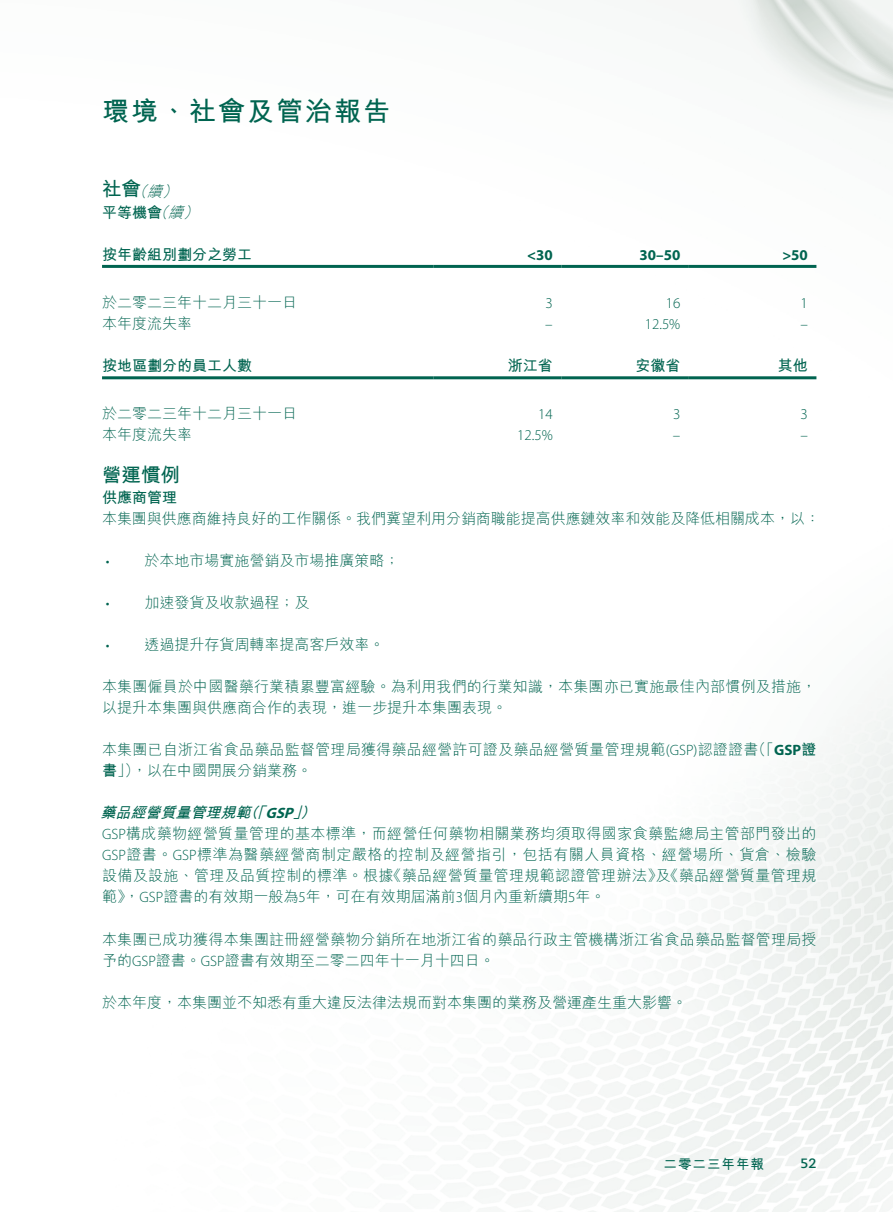
<style>
.page{position:relative;width:893px;height:1212px;background:#fff}
.page>*{position:absolute;margin:0;border:0;box-sizing:border-box;transform-origin:0 0}
.t1{font:700 27px "M Hei HK";letter-spacing:.075em;color:#006450}
.t2{font:700 19.5px "M Hei HK";color:#006450}
.t3{font:300 15px/21px "M Hei HK";letter-spacing:.015em;color:#006450}
.t4{font:300 15px "M Hei HK";letter-spacing:.035em;color:#006450}
.t5{font:300 15px "M Hei HK";letter-spacing:-.005em;color:#006450}
.t6{font:700 15px "M Hei HK";color:#006450}
.t7{font:300 15px "Myriad Pro";color:#006450}
.t8{font:700 15px "Myriad Pro";color:#006450}
.t9{font:italic 700 15px "M Hei HK";color:#006450}
.t10{font:italic 300 15px "M Hei HK";color:#006450}
.t11{font:italic 700 15px "Myriad Pro";color:#006450}
.t12{font:700 13.5px "M Hei HK";letter-spacing:.075em;color:#006450}
.t13{font:700 13.5px "Caecilia LT Std";color:#006450}
.s1{font-weight:300;font-style:italic}
.s2{font-family:"M Hei HK";font-weight:300}
.s3{font-family:"M Hei HK"}
.s4{font-family:"Myriad Pro"}
.s5{font-weight:700}
</style>
<div class="page">
<img style="left:102px;top:0;width:791px;height:1212px">
<hr style="left:102px;top:265px;width:332px;height:3px;background:#006450">
<hr style="left:434px;top:265px;width:127px;height:3px;background:#006450">
<hr style="left:561px;top:265px;width:128px;height:3px;background:#006450">
<hr style="left:689px;top:265px;width:127px;height:3px;background:#006450">
<hr style="left:102px;top:376px;width:332px;height:3px;background:#006450">
<hr style="left:434px;top:376px;width:127px;height:3px;background:#006450">
<hr style="left:561px;top:376px;width:128px;height:3px;background:#006450">
<hr style="left:689px;top:376px;width:127px;height:3px;background:#006450">
<h1 class="t1" style="left:102px;top:92px;width:290px">環境、社會及管治報告</h1>
<h2 class="t2" style="left:102px;top:175px;width:40px">社會</h2>
<p class="t10" style="left:147px;top:183px;width:20px">續</p>
<p class="t10" style="left:132px;top:183px;width:20px">（</p>
<p class="t10" style="left:162px;top:183px;width:20px">(</p>
<p class="t6" style="left:102px;top:201px;width:86px">平等機會<span class="s1">續</span></p>
<p class="t10" style="left:153px;top:204px;width:20px">（</p>
<p class="t10" style="left:183px;top:204px;width:20px">(</p>
<p class="t6" style="left:102px;top:243px;width:151px">按年齡組別劃分之勞工</p>
<p class="t3" style="left:102px;top:292px;width:196px">於二零二三年十二月三十一日</p>
<p class="t3" style="left:102px;top:313px;width:91px">本年度流失率</p>
<p class="t6" style="left:102px;top:355px;width:151px">按地區劃分的員工人數</p>
<p class="t3" style="left:102px;top:403px;width:197px">於二零二三年十二月三十一日</p>
<p class="t8" style="left:527px;top:245px;width:27px">&gt;30</p>
<p class="t8" style="left:640px;top:245px;width:42px">30–50</p>
<p class="t8" style="left:782px;top:245px;width:27px">&lt;50</p>
<p class="t7" style="left:545px;top:294px;width:9px">3</p>
<p class="t7" style="left:666px;top:294px;width:16px">16</p>
<p class="t7" style="left:801px;top:294px;width:9px">1</p>
<p class="t7" style="left:545px;top:315px;width:9px">–</p>
<p class="t7" style="left:645px;top:315px;width:37px">12.5%</p>
<p class="t7" style="left:800px;top:315px;width:9px">–</p>
<p class="t6" style="left:508px;top:355px;width:46px">浙江省</p>
<p class="t6" style="left:635px;top:355px;width:46px">安徽省</p>
<p class="t6" style="left:778px;top:355px;width:31px">其他</p>
<p class="t7" style="left:538px;top:405px;width:16px">14</p>
<p class="t7" style="left:673px;top:405px;width:9px">3</p>
<p class="t7" style="left:801px;top:405px;width:9px">3</p>
<p class="t3" style="left:102px;top:424px;width:91px">本年度流失率</p>
<h2 class="t2" style="left:102px;top:460px;width:79px">營運慣例</h2>
<p class="t6" style="left:102px;top:487px;width:76px">供應商管理</p>
<p class="t5" style="left:102px;top:511px;width:719px">本集團與供應商維持良好的工作關係。我們冀望利用分銷商職能提高供應鏈效率和效能及降低相關成本，以：</p>
<p class="t3" style="left:145px;top:550px;width:256px">於本地市場實施營銷及市場推廣策略;</p>
<p class="t7" style="left:517px;top:426px;width:37px">12.5%</p>
<p class="t7" style="left:673px;top:426px;width:9px">–</p>
<p class="t7" style="left:800px;top:426px;width:9px">–</p>
<p class="t7" style="left:106px;top:552px;width:5px">•</p>
<p class="t7" style="left:106px;top:594px;width:5px">•</p>
<p class="t3" style="left:145px;top:592px;width:166px">加速發貨及收款過程；及</p>
<p class="t3" style="left:145px;top:634px;width:241px">透過提升存貨周轉率提高客戶效率。</p>
<p class="t7" style="left:106px;top:636px;width:5px">•</p>
<p class="t3" style="left:102px;top:676px;width:716px">本集團僱員於中國醫藥行業積累豐富經驗。為利用我們的行業知識，本集團亦已實施最佳內部慣例及措施，以提升本集團與供應商合作的表現，進一步提升本集團表現。</p>
<p class="t8" style="left:751px;top:741px;width:67px"><span class="s2">（「</span>GSP<span class="s3">證</span></p>
<p class="t3" style="left:132px;top:739px;width:628px;text-indent:-30px">本集團已自浙江省食品藥品監督管理局獲得藥品經營許可證及藥品經營質量管理規範<span class="s4">(GSP)</span>認證證書，以在中國開展分銷業務。</p>
<p class="t3" style="left:102px;top:760px;width:39px"><span class="s5">書</span>」）</p>
<p class="t9" style="left:101px;top:802px;width:157px">藥品經營質量管理規範</p>
<p class="t3" style="left:102px;top:823px;width:716px"><span class="s4">GSP</span>構成藥物經營質量管理的基本標準，而經營任何藥物相關業務均須取得國家食藥監總局主管部門發出的</p>
<p class="t4" style="left:102px;top:847px;width:716px"><span class="s4">GSP</span>證書。<span class="s4">GSP</span>標準為醫藥經營商制定嚴格的控制及經營指引，包括有關人員資格、經營場所、貨倉、檢驗</p>
<p class="t3" style="left:386px;top:865px;width:432px">《藥品經營質量管理規範認證管理辦法 《及》 藥品經營質量管理規</p>
<p class="t9" style="left:243px;top:802px;width:29px">（「</p>
<p class="t9" style="left:293px;top:802px;width:29px">(「</p>
<p class="t11" style="left:266px;top:804px;width:34px">GSP</p>
<p class="t3" style="left:102px;top:865px;width:505px">設備及設施、管理及品質控制的標準。根據<br>範，》 <span class="s4">GSP</span>證書的有效期一般為年<span class="s4">5</span> ，可在有效期屆滿前<span class="s4">3</span>個月內重新續期年<span class="s4">5</span> 。</p>
<p class="t3" style="left:102px;top:928px;width:716px">本集團已成功獲得本集團註冊經營藥物分銷所在地浙江省的藥品行政主管機構浙江省食品藥品監督管理局授予的<span class="s4">GSP</span>證書。<span class="s4">GSP</span>證書有效期至二零二四年十一月十四日。</p>
<p class="t3" style="left:102px;top:991px;width:587px">於本年度，本集團並不知悉有重大違反法律法規而對本集團的業務及營運產生重大影響。</p>
<p class="t12" style="left:664px;top:1154px;width:102px">二零二三年年報</p>
<p class="t13" style="left:800px;top:1155px;width:17px">52</p>
</div>
